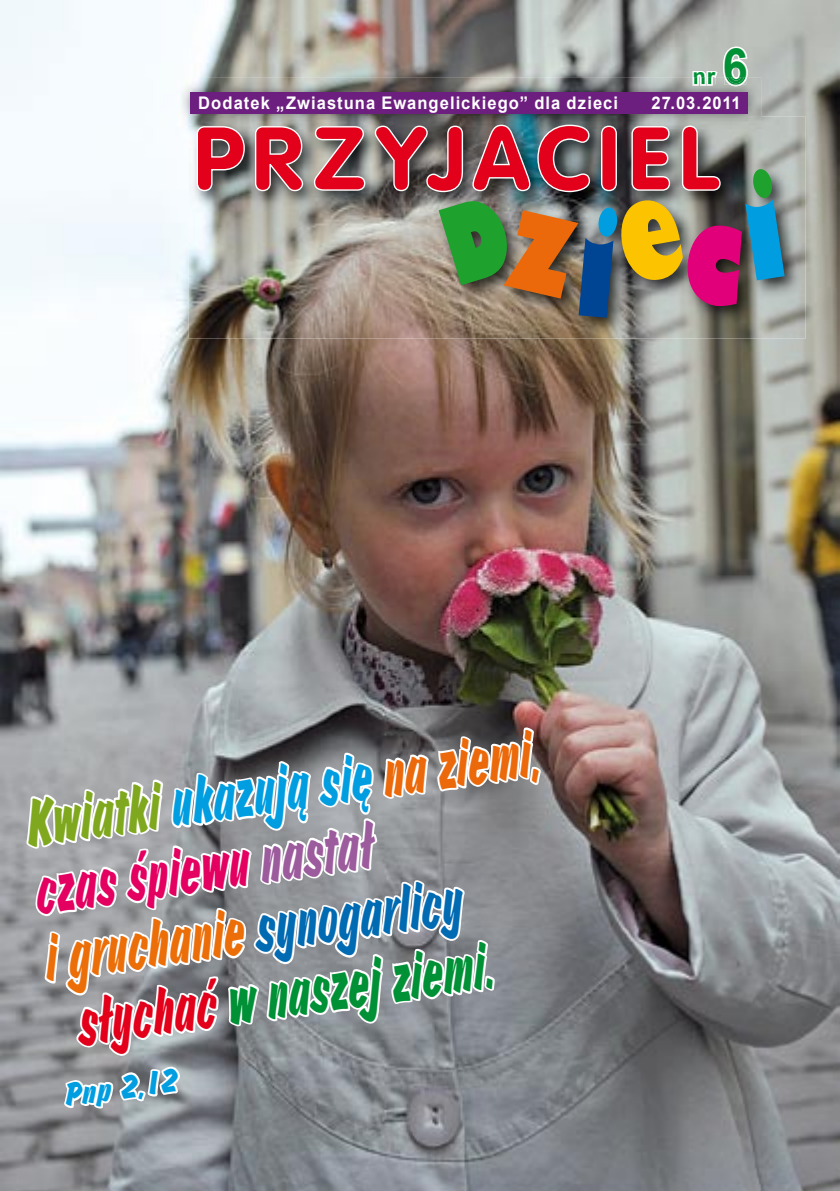
<style>
.page{position:relative;width:840px;height:1191px;background:#fff}
.page>*{position:absolute;margin:0;border:0;box-sizing:border-box;transform-origin:0 0}
.t1{font:italic 70.8px "Churchward Bru DEE";color:#009ee0;scale:.62 1}
.t2{font:italic 70.8px "Churchward Bru DEE";color:#006ab2;scale:.62 1}
.t3{font:italic 70.8px "Churchward Bru DEE";color:#009036;scale:.62 1}
.t4{font:italic 70.8px "Churchward Bru DEE";color:#e30061;scale:.62 1}
.t5{font:700 50px "Arial";color:#009036;scale:.9 1}
.t6{font:italic 34px "Churchward Bru DEE";color:#009ee0;scale:.91 1}
.t7{font:700 22px "Arial";color:#009036}
.t8{font:700 17.4px "Arial";letter-spacing:.065em;color:#fff;scale:.95 1}
.s1{color:#7fa81f}
.s2{color:#eb690a}
.s3{color:#9c5b9c}
.s4{color:#eb6e08}
.s5{color:#e2001a}
</style>
<div class="page">
<img style="left:0;top:0;width:839px;height:1191px">
<svg style="left:692px;top:47px;width:55px;height:30px"></svg>
<img style="left:177px;top:77px;width:583px;height:51px">
<img style="left:692px;top:77px;width:23px;height:9px">
<img style="left:693px;top:77px;width:22px;height:7px">
<img style="left:724px;top:77px;width:22px;height:9px">
<img style="left:724px;top:77px;width:21px;height:8px">
<div style="left:190px;top:92px;width:557px;height:21px;background:#6d1f80"></div>
<img style="left:188px;top:117px;width:617px;height:221px">
<img style="left:188px;top:117px;width:572px;height:11px">
<svg style="left:196px;top:125px;width:49px;height:67px;background:#b84955"></svg>
<svg style="left:254px;top:125px;width:50px;height:67px;background:#c44250"></svg>
<svg style="left:313px;top:125px;width:53px;height:66px;background:#ba525c"></svg>
<img style="left:374px;top:124px;width:410px;height:194px">
<svg style="left:24px;top:648px;width:518px;height:506px"></svg>
<p class="t7" style="left:692px;top:62px;width:24px">nr</p>
<h2 class="t5" style="left:722px;top:34px;width:29px">6</h2>
<p class="t8" style="left:198px;top:91px;width:443px">Dodatek „Zwiastuna Ewangelickiego” dla dzieci</p>
<p class="t8" style="left:651px;top:91px;width:95px">27.03.2011</p>
<h1 class="t1" style="left:22px;top:783px;width:838px;rotate:-8deg"><span class="s1">Kwiatki</span> ukazują się <span class="s2">na ziemi,</span></h1>
<h1 class="t4" style="left:32px;top:850px;width:548px;rotate:-8deg">czas śpiewu <span class="s3">nastał</span></h1>
<h1 class="t2" style="left:41px;top:917px;width:678px;rotate:-8deg"><span class="s4">i gruchanie</span> synogarlicy</h1>
<h1 class="t3" style="left:74px;top:981px;width:678px;rotate:-8deg"><span class="s5">słychać</span> w naszej ziemi.</h1>
<h3 class="t6" style="left:64px;top:1075px;width:125px;rotate:-8deg">Pnp 2,12</h3>
</div>
